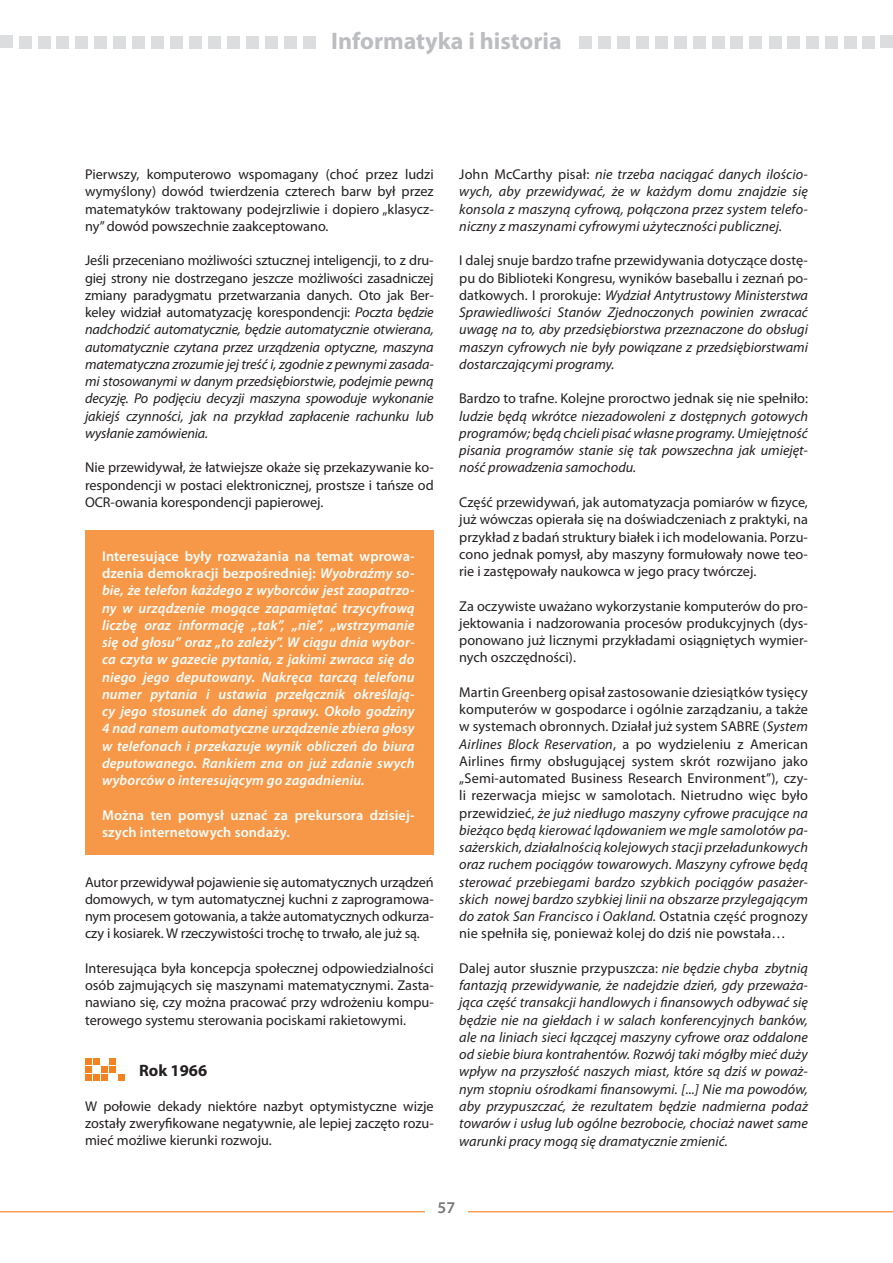
<style>
.page{position:relative;width:893px;height:1263px;background:#fff}
.page>*{position:absolute;margin:0;border:0;box-sizing:border-box;transform-origin:0 0}
.t1{font:700 24px "Myriad Pro";color:#bcbdc0}
.t2{font:700 16.5px "Myriad Pro";color:#231f20}
.t3{font:600 16.5px "Myriad Pro";color:#76787b}
.t4{font:14.25px/17.2px "Myriad Pro";color:#231f20;text-align:justify}
.t5{font:italic 14.25px/17.2px "Myriad Pro";color:#231f20;text-align:justify}
.t6{font:italic 600 14.25px/17.2px "Myriad Pro";letter-spacing:.01em;color:#fff;text-align:justify}
.t7{font:600 14.25px/17.2px "Myriad Pro";letter-spacing:.01em;color:#fff}
.s1{font-style:normal}
.s2{font-style:italic}
</style>
<div class="page">
<hr style="left:0;top:1211px;width:893px;height:1px;background:#f58220">
<div style="left:425px;top:1195px;width:43px;height:23px;background:#fff"></div>
<div style="left:880px;top:35px;width:13px;height:13px;background:#dcdddf"></div>
<div style="left:844px;top:36px;width:13px;height:13px;background:#dcdddf"></div>
<div style="left:825px;top:36px;width:13px;height:13px;background:#dcdddf"></div>
<div style="left:787px;top:36px;width:13px;height:13px;background:#dcdddf"></div>
<div style="left:768px;top:36px;width:13px;height:13px;background:#dcdddf"></div>
<div style="left:749px;top:36px;width:13px;height:13px;background:#dcdddf"></div>
<div style="left:617px;top:36px;width:13px;height:13px;background:#dcdddf"></div>
<div style="left:579px;top:36px;width:13px;height:13px;background:#dcdddf"></div>
<div style="left:598px;top:36px;width:13px;height:13px;background:#dcdddf"></div>
<div style="left:693px;top:36px;width:13px;height:13px;background:#dcdddf"></div>
<div style="left:674px;top:36px;width:12px;height:13px;background:#dcdddf"></div>
<div style="left:636px;top:36px;width:13px;height:13px;background:#dcdddf"></div>
<div style="left:712px;top:36px;width:12px;height:13px;background:#dcdddf"></div>
<div style="left:655px;top:36px;width:12px;height:13px;background:#dcdddf"></div>
<div style="left:730px;top:36px;width:13px;height:13px;background:#dcdddf"></div>
<div style="left:806px;top:36px;width:13px;height:13px;background:#dcdddf"></div>
<div style="left:862px;top:36px;width:13px;height:13px;background:#dcdddf"></div>
<div style="left:303px;top:36px;width:12px;height:13px;background:#dcdddf"></div>
<div style="left:246px;top:36px;width:13px;height:13px;background:#dcdddf"></div>
<div style="left:265px;top:36px;width:13px;height:13px;background:#dcdddf"></div>
<div style="left:132px;top:36px;width:13px;height:13px;background:#dcdddf"></div>
<div style="left:94px;top:36px;width:13px;height:13px;background:#dcdddf"></div>
<div style="left:56px;top:36px;width:13px;height:13px;background:#dcdddf"></div>
<div style="left:38px;top:36px;width:12px;height:13px;background:#dcdddf"></div>
<div style="left:0;top:35px;width:13px;height:13px;background:#dcdddf"></div>
<div style="left:19px;top:36px;width:13px;height:13px;background:#dcdddf"></div>
<div style="left:76px;top:36px;width:12px;height:13px;background:#dcdddf"></div>
<div style="left:113px;top:36px;width:13px;height:13px;background:#dcdddf"></div>
<div style="left:208px;top:36px;width:13px;height:12px;background:#dcdddf"></div>
<div style="left:189px;top:36px;width:13px;height:13px;background:#dcdddf"></div>
<div style="left:151px;top:36px;width:13px;height:13px;background:#dcdddf"></div>
<div style="left:170px;top:36px;width:13px;height:13px;background:#dcdddf"></div>
<div style="left:284px;top:36px;width:13px;height:13px;background:#dcdddf"></div>
<div style="left:227px;top:36px;width:13px;height:13px;background:#dcdddf"></div>
<svg style="left:85px;top:1058px;width:39px;height:23px"></svg>
<div style="left:85px;top:530px;width:349px;height:324px;background:#f79848"></div>
<h1 class="t1" style="left:331px;top:25px;width:232px">Informatyka i historia</h1>
<p class="t4" style="left:85px;top:165px;width:350px">Pierwszy, komputerowo wspomagany (choć przez ludzi wymyślony) dowód twierdzenia czterech barw był przez matematyków traktowany podejrzliwie i dopiero „klasycz&shy;ny” dowód powszechnie zaakceptowano.</p>
<p class="t5" style="left:85px;top:252px;width:350px"><span class="s1">Jeśli przeceniano możliwości sztucznej inteligencji, to z dru&shy;giej strony nie dostrzegano jeszcze możliwości zasadniczej zmiany paradygmatu przetwarzania danych. Oto jak Ber&shy;keley widział automatyzację korespondencji:</span> Poczta będzie nadchodzić automatycznie, będzie automatycznie otwierana, automatycznie czytana przez urządzenia optyczne, maszyna matematyczna zrozumie jej treść i, zgodnie z pewnymi zasada&shy;mi stosowanymi w danym przedsiębiorstwie, podejmie pewną decyzję. Po podjęciu decyzji maszyna spowoduje wykonanie jakiejś czynności, jak na przykład zapłacenie rachunku lub wysłanie zamówienia.</p>
<p class="t4" style="left:85px;top:459px;width:350px">Nie przewidywał, że łatwiejsze okaże się przekazywanie ko&shy;respondencji w postaci elektronicznej, prostsze i tańsze od OCR-owania korespondencji papierowej.</p>
<p class="t6" style="left:102px;top:547px;width:314px"><span class="s1">Interesujące były rozważania na temat wprowa&shy;dzenia demokracji bezpośredniej:</span> Wyobraźmy so&shy;bie, że telefon każdego z wyborców jest zaopatrzo&shy;ny w urządzenie mogące zapamiętać trzycyfrową liczbę oraz informację „tak”, „nie”, „wstrzymanie się od głosu” oraz „to zależy”. W ciągu dnia wybor&shy;ca czyta w gazecie pytania, z jakimi zwraca się do niego jego deputowany. Nakręca tarczą telefonu numer pytania i ustawia przełącznik określają&shy;cy jego stosunek do danej sprawy. Około godziny 4 nad ranem automatyczne urządzenie zbiera głosy w telefonach i przekazuje wynik obliczeń do biura deputowanego. Rankiem zna on już zdanie swych wyborców o interesującym go zagadnieniu.</p>
<p class="t7" style="left:102px;top:806px;width:314px">Można ten pomysł uznać za prekursora dzisiej&shy;szych internetowych sondaży.</p>
<p class="t4" style="left:85px;top:873px;width:350px">Autor przewidywał pojawienie się automatycznych urządzeń domowych, w tym automatycznej kuchni z zaprogramowa&shy;nym procesem gotowania, a także automatycznych odkurza&shy;czy i kosiarek. W rzeczywistości trochę to trwało, ale już są.</p>
<p class="t4" style="left:85px;top:959px;width:350px">Interesująca była koncepcja społecznej odpowiedzialności osób zajmujących się maszynami matematycznymi. Zasta&shy;nawiano się, czy można pracować przy wdrożeniu kompu&shy;terowego systemu sterowania pociskami rakietowymi.</p>
<p class="t2" style="left:139px;top:1060px;width:70px">Rok 1966</p>
<p class="t4" style="left:85px;top:1097px;width:350px">W połowie dekady niektóre nazbyt optymistyczne wizje zostały zweryfikowane negatywnie, ale lepiej zaczęto rozu&shy;mieć możliwe kierunki rozwoju.</p>
<p class="t5" style="left:459px;top:165px;width:350px"><span class="s1">John McCarthy pisał:</span> nie trzeba naciągać danych ilościo&shy;wych, aby przewidywać, że w każdym domu znajdzie się konsola z maszyną cyfrową, połączona przez system telefo&shy;niczny z maszynami cyfrowymi użyteczności publicznej.</p>
<p class="t5" style="left:459px;top:252px;width:350px"><span class="s1">I dalej snuje bardzo trafne przewidywania dotyczące dostę&shy;pu do Biblioteki Kongresu, wyników baseballu i zeznań po&shy;datkowych. I prorokuje:</span> Wydział Antytrustowy Ministerstwa Sprawiedliwości Stanów Zjednoczonych powinien zwracać uwagę na to, aby przedsiębiorstwa przeznaczone do obsługi maszyn cyfrowych nie były powiązane z przedsiębiorstwami dostarczającymi programy.</p>
<p class="t4" style="left:459px;top:390px;width:350px">Bardzo to trafne. Kolejne proroctwo jednak się nie spełniło:</p>
<p class="t5" style="left:459px;top:407px;width:350px">ludzie będą wkrótce niezadowoleni z dostępnych gotowych programów; będą chcieli pisać własne programy. Umiejętność pisania programów stanie się tak powszechna jak umiejęt&shy;ność prowadzenia samochodu.</p>
<p class="t4" style="left:459px;top:493px;width:350px">Część przewidywań, jak automatyzacja pomiarów w fizyce, już wówczas opierała się na doświadczeniach z praktyki, na przykład z badań struktury białek i ich modelowania. Porzu&shy;cono jednak pomysł, aby maszyny formułowały nowe teo&shy;rie i zastępowały naukowca w jego pracy twórczej.</p>
<p class="t4" style="left:459px;top:597px;width:350px">Za oczywiste uważano wykorzystanie komputerów do pro&shy;jektowania i nadzorowania procesów produkcyjnych (dys&shy;ponowano już licznymi przykładami osiągniętych wymier&shy;nych oszczędności).</p>
<p class="t4" style="left:459px;top:683px;width:350px">Martin Greenberg opisał zastosowanie dziesiątków tysięcy komputerów w gospodarce i ogólnie zarządzaniu, a także w systemach obronnych. Działał już system SABRE (<span class="s2">System Airlines Block Reservation</span>, a po wydzieleniu z American Airlines firmy obsługującej system skrót rozwijano jako „Semi-automated Business Research Environment”), czy&shy;li rezerwacja miejsc w samolotach. Nietrudno więc było przewidzieć, <span class="s2">że już niedługo maszyny cyfrowe pracujące na bieżąco będą kierować lądowaniem we mgle samolotów pa&shy;sażerskich, działalnością kolejowych stacji przeładunkowych oraz ruchem pociągów towarowych. Maszyny cyfrowe będą sterować przebiegami bardzo szybkich pociągów pasażer&shy;skich nowej bardzo szybkiej linii na obszarze przylegającym do zatok San Francisco i Oakland.</span> Ostatnia część prognozy nie spełniła się, ponieważ kolej do dziś nie powstała…</p>
<p class="t5" style="left:459px;top:959px;width:350px"><span class="s1">Dalej autor słusznie przypuszcza:</span> nie będzie chyba zbytnią fantazją przewidywanie, że nadejdzie dzień, gdy przeważa&shy;jąca część transakcji handlowych i finansowych odbywać się będzie nie na giełdach i w salach konferencyjnych banków, ale na liniach sieci łączącej maszyny cyfrowe oraz oddalone od siebie biura kontrahentów. Rozwój taki mógłby mieć duży wpływ na przyszłość naszych miast, które są dziś w poważ&shy;nym stopniu ośrodkami finansowymi. [...] Nie ma powodów, aby przypuszczać, że rezultatem będzie nadmierna podaż towarów i usług lub ogólne bezrobocie, chociaż nawet same warunki pracy mogą się dramatycznie zmienić.</p>
<p class="t3" style="left:438px;top:1197px;width:19px">57</p>
</div>
